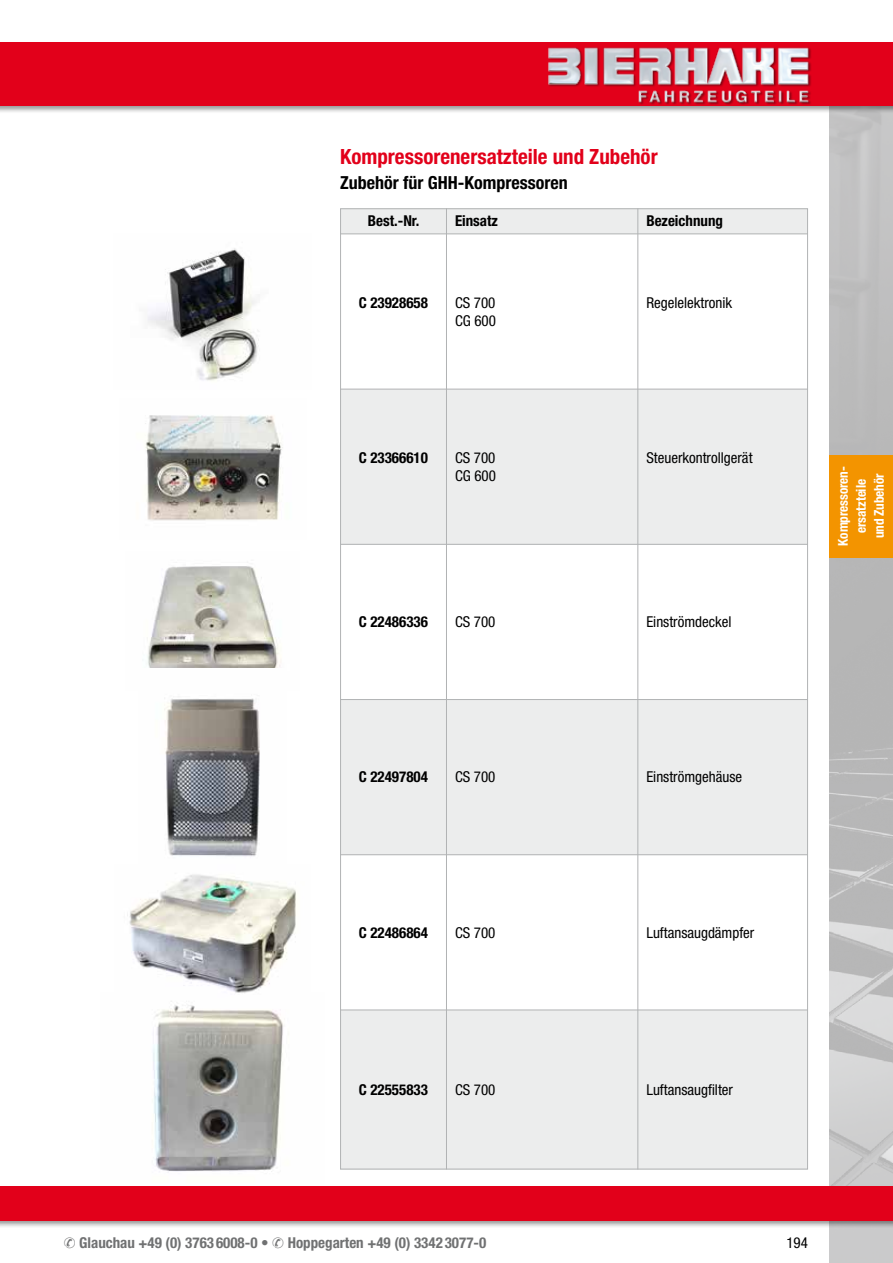
<style>
.page{position:relative;width:893px;height:1263px;background:#fff}
.page>*{position:absolute;margin:0;border:0;box-sizing:border-box;transform-origin:0 0}
.t1{font:700 condensed 21px "Helvetica Neue LT Std";color:#e2001a}
.t2{font:700 condensed 18px "Helvetica Neue LT Std";color:#000}
.t3{font:condensed 15px/18px "Helvetica Neue LT Std";color:#000}
.t4{font:700 condensed 15px "Helvetica Neue LT Std";color:#000}
.t5{font:700 condensed 15px "Helvetica Neue LT Std";color:#707172}
.t6{font:700 condensed 13.5px/18px "Helvetica Neue LT Std";letter-spacing:-.01em;color:#fff;text-align:center}
</style>
<div class="page">
<img style="left:829px;top:114px;width:64px;height:1149px">
<div style="left:0;top:41px;width:893px;height:73px;background:#000;opacity:.4"></div>
<div style="left:0;top:43px;width:893px;height:63px;background:#e2001a"></div>
<div style="left:0;top:1185px;width:893px;height:43px;background:#000;opacity:.4"></div>
<div style="left:0;top:1186px;width:893px;height:34px;background:#e2001a"></div>
<img style="left:548px;top:47px;width:263px;height:58px">
<div style="left:829px;top:455px;width:64px;height:102px;background:#f39400"></div>
<img style="left:147px;top:248px;width:112px;height:133px">
<img style="left:145px;top:415px;width:138px;height:106px">
<img style="left:147px;top:566px;width:134px;height:102px">
<img style="left:164px;top:698px;width:96px;height:159px">
<img style="left:153px;top:1001px;width:131px;height:171px">
<img style="left:127px;top:874px;width:169px;height:119px">
<div style="left:340px;top:208px;width:468px;height:26px;background:#eceded"></div>
<div style="left:340px;top:389px;width:468px;height:155px;background:#eceded"></div>
<div style="left:340px;top:699px;width:468px;height:156px;background:#eceded"></div>
<div style="left:340px;top:1010px;width:468px;height:159px;background:#eceded"></div>
<hr style="left:340px;top:233px;width:468px;height:1px;background:#b1b3b4">
<hr style="left:340px;top:389px;width:468px;height:1px;background:#b1b3b4">
<hr style="left:340px;top:544px;width:468px;height:1px;background:#b1b3b4">
<hr style="left:340px;top:699px;width:468px;height:1px;background:#b1b3b4">
<hr style="left:340px;top:854px;width:468px;height:1px;background:#b1b3b4">
<hr style="left:340px;top:1009px;width:468px;height:1px;background:#b1b3b4">
<hr style="left:446px;top:208px;width:1px;height:961px;background:#b1b3b4">
<hr style="left:637px;top:208px;width:1px;height:961px;background:#b1b3b4">
<h1 class="t1" style="left:340px;top:144px;width:319px">Kompressorenersatzteile und Zubehör</h1>
<p class="t2" style="left:340px;top:172px;width:229px">Zubehör für GHH-Kompressoren</p>
<p class="t4" style="left:368px;top:212px;width:53px">Best.-Nr.</p>
<p class="t4" style="left:455px;top:212px;width:45px">Einsatz</p>
<p class="t4" style="left:646px;top:212px;width:78px">Bezeichnung</p>
<p class="t4" style="left:359px;top:293px;width:71px">C 23928658</p>
<p class="t3" style="left:455px;top:293px;width:43px">CS 700<br>CG 600</p>
<p class="t3" style="left:646px;top:293px;width:87px">Regelelektronik</p>
<p class="t4" style="left:359px;top:449px;width:71px">C 23366610</p>
<p class="t3" style="left:455px;top:449px;width:43px">CS 700<br>CG 600</p>
<p class="t3" style="left:646px;top:449px;width:108px">Steuerkontrollgerät</p>
<p class="t4" style="left:359px;top:613px;width:71px">C 22486336</p>
<p class="t3" style="left:455px;top:613px;width:42px">CS 700</p>
<p class="t3" style="left:646px;top:613px;width:87px">Einströmdeckel</p>
<p class="t6" style="left:834px;top:546px;width:81px;rotate:-90deg">Kompressoren&shy;ersatzteile<br>und Zubehör</p>
<p class="t4" style="left:359px;top:768px;width:71px">C 22497804</p>
<p class="t3" style="left:455px;top:768px;width:42px">CS 700</p>
<p class="t3" style="left:646px;top:768px;width:97px">Einströmgehäuse</p>
<p class="t4" style="left:359px;top:923px;width:71px">C 22486864</p>
<p class="t3" style="left:455px;top:923px;width:42px">CS 700</p>
<p class="t3" style="left:646px;top:923px;width:109px">Luftansaugdämpfer</p>
<p class="t4" style="left:359px;top:1080px;width:71px">C 22555833</p>
<p class="t3" style="left:455px;top:1080px;width:42px">CS 700</p>
<p class="t3" style="left:646px;top:1080px;width:88px">Luftansaugfilter</p>
<p class="t5" style="left:64px;top:1234px;width:424px">✆ Glauchau +49 (0) 3763 6008-0 • ✆ Hoppegarten +49 (0) 3342 3077-0</p>
<p class="t3" style="left:786px;top:1234px;width:23px">194</p>
</div>
